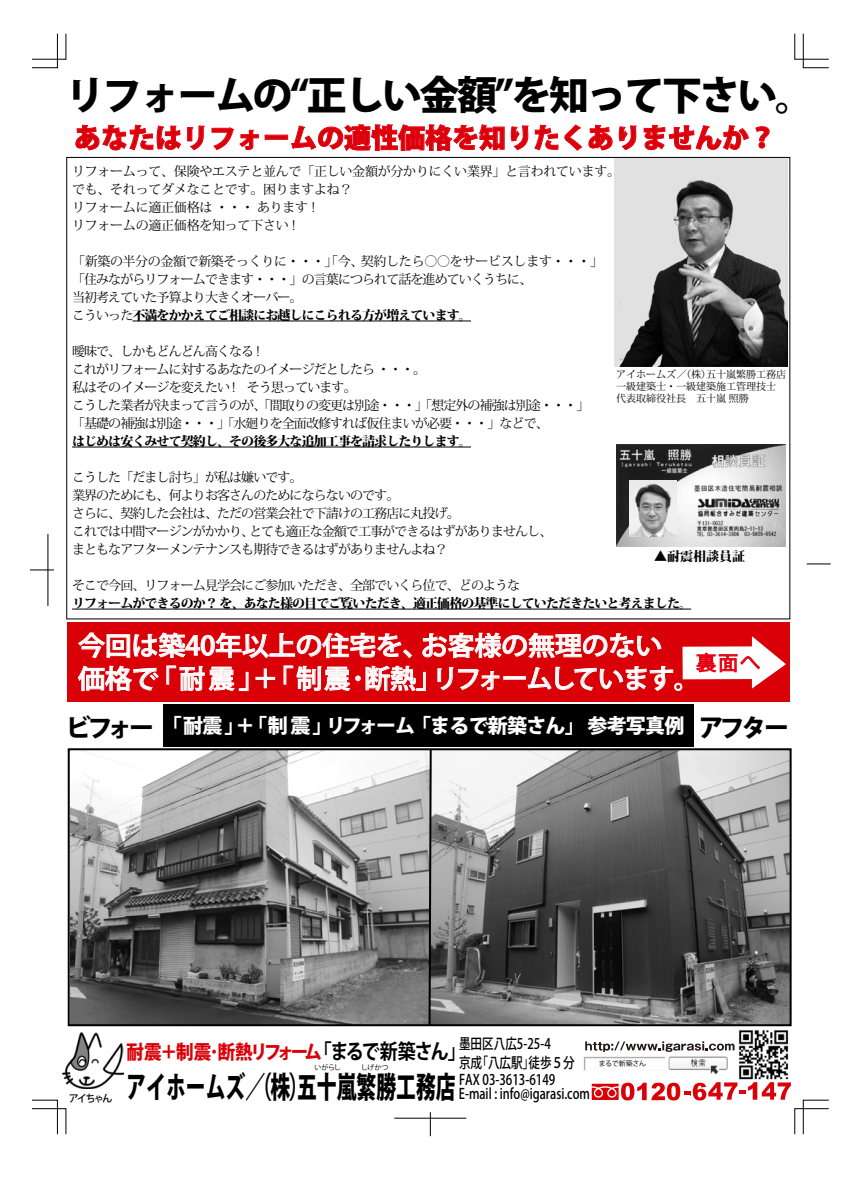
<style>
.page{position:relative;width:842px;height:1191px;background:#fff}
.page>*{position:absolute;margin:0;border:0;box-sizing:border-box;transform-origin:0 0}
.t1{font:800 40px "Koz Go Pro";letter-spacing:-.06em;color:#000}
.t2{font:800 29.8px "Koz Go Pro";color:#000;scale:.67 1}
.t3{font:800 27px "Koz Go Pro";color:#d90008}
.t4{font:500 26px/33px "Koz Go Pro";letter-spacing:-.01em;color:#fff;scale:1.04 1}
.t5{font:800 25px "Koz Go Pro";letter-spacing:-.135em;color:#000}
.t6{font:800 20px "Koz Go Pro";letter-spacing:-.04em;color:#fff}
.t7{font:20px "Koz Go Pro";color:#e60012}
.t8{font:800 19.2px "Koz Go Pro";letter-spacing:-.17em;color:#d90008;scale:.91 1}
.t9{font:500 14.5px/17.8px "Koz Go Pro";color:#000;scale:.8 1}
.t10{font:13px/18px "Koz Min Pro";letter-spacing:-.07em;color:#000}
.t11{font:13px/18px "Koz Min Pro";letter-spacing:-.02em;color:#000}
.t12{font:800 13px "Koz Min Pro";letter-spacing:-.07em;color:#000}
.t13{font:10px/12px "Koz Min Pro";color:#000}
.t14{font:500 10px "Koz Go Pro";letter-spacing:-.15em;color:#000}
.t15{font:7px "Koz Go Pro";letter-spacing:-.04em;color:#000}
.s1{font-weight:800}
.s2{font-weight:700;font-size:20.7px;color:#000}
</style>
<div class="page">
<img style="left:734px;top:1030px;width:55px;height:50px">
<div style="left:67px;top:622px;width:723px;height:79px;background:#d90008"></div>
<div style="left:163px;top:704px;width:530px;height:42px;background:#000"></div>
<svg style="left:32px;top:1099px;width:34px;height:35px"></svg>
<svg style="left:32px;top:33px;width:34px;height:35px"></svg>
<svg style="left:794px;top:33px;width:35px;height:35px"></svg>
<svg style="left:30px;top:570px;width:24px;height:1px"></svg>
<hr style="left:48px;top:534px;width:1px;height:72px;background:#000">
<svg style="left:807px;top:564px;width:24px;height:1px"></svg>
<hr style="left:394px;top:1118px;width:72px;height:1px;background:#000">
<svg style="left:430px;top:1112px;width:1px;height:24px"></svg>
<hr style="left:132px;top:321px;width:339px;height:1px;background:#000">
<hr style="left:72px;top:447px;width:399px;height:1px;background:#000">
<hr style="left:72px;top:609px;width:619px;height:1px;background:#000">
<svg style="left:75px;top:124px;width:130px;height:27px"></svg>
<svg style="left:211px;top:124px;width:426px;height:27px"></svg>
<svg style="left:643px;top:124px;width:127px;height:27px"></svg>
<img style="left:583px;top:1051px;width:153px;height:23px">
<svg style="left:585px;top:1041px;width:149px;height:11px"></svg>
<img style="left:614px;top:159px;width:174px;height:207px">
<svg style="left:592px;top:1082px;width:237px;height:52px"></svg>
<div style="left:589px;top:1059px;width:62px;height:8px;background:#fff"></div>
<img style="left:616px;top:445px;width:170px;height:101px">
<img style="left:630px;top:480px;width:47px;height:57px">
<img style="left:63px;top:1032px;width:60px;height:56px">
<svg style="left:77px;top:632px;width:709px;height:60px"></svg>
<svg style="left:67px;top:748px;width:725px;height:279px"></svg>
<svg style="left:427px;top:748px;width:6px;height:279px"></svg>
<h1 class="t1" style="left:65px;top:69px;width:752px">リフォームの“正しい金額”を知って下さい。</h1>
<h3 class="t3" style="left:74px;top:120px;width:703px">あなたはリフォームの適性価格を知りたくありませんか？</h3>
<p class="t11" style="left:72px;top:161px;width:550px">リフォームって、保険やエステと並んで「正しい金額が分かりにくい業界」と言われています。でも、それってダメなことです。困りますよね？<br>リフォームに適正価格は ・・・ あります !<br>リフォームの適正価格を知って下さい !</p>
<p class="t10" style="left:72px;top:251px;width:533px">「新築の半分の金額で新築そっくりに・・・」「今、契約したら○○をサービスします・・・」「住みながらリフォームできます・・・」の言葉につられて話を進めていくうちに、<br>当初考えていた予算より大きくオーバー。<br>こういった<span class="s1">不満をかかえてご相談にお越しにこられる方が増えています。</span></p>
<p class="t10" style="left:72px;top:341px;width:519px">曖昧で、しかもどんどん高くなる !<br>これがリフォームに対するあなたのイメージだとしたら ・・・。<br>私はそのイメージを変えたい !　そう思っています。<br>こうした業者が決まって言うのが、「間取りの変更は別途・・・」「想定外の補強は別途・・・」「基礎の補強は別途・・・」「水廻りを全面改修すれば仮住まいが必要・・・」などで、</p>
<p class="t12" style="left:72px;top:431px;width:401px">はじめは安くみせて契約し、その後多大な追加工事を請求したりします。</p>
<p class="t10" style="left:72px;top:467px;width:482px">こうした「だまし討ち」が私は嫌いです。<br>業界のためにも、何よりお客さんのためにならないのです。<br>さらに、契約した会社は、ただの営業会社で下請けの工務店に丸投げ。<br>これでは中間マージンがかかり、とても適正な金額で工事ができるはずがありませんし、まともなアフターメンテナンスも期待できるはずがありませんよね？</p>
<p class="t10" style="left:72px;top:575px;width:450px">そこで今回、リフォーム見学会にご参加いただき、全部でいくら位で、どのような</p>
<p class="t12" style="left:72px;top:593px;width:622px">リフォームができるのか？ を、あなた様の目でご覧いただき、適正価格の基準にしていただきたいと考えました。</p>
<p class="t13" style="left:616px;top:368px;width:172px">アイホームズ／（株）五十嵐繁勝工務店一級建築士・一級建築施工管理技士代表取締役社長　五十嵐 照勝</p>
<p class="t12" style="left:654px;top:547px;width:92px">▲耐震相談員証</p>
<h3 class="t4" style="left:78px;top:630px;width:599px">今回は築40年以上の住宅を、お客様の無理のない<br>価格で「耐震」＋「制震･断熱」リフォームしています。</h3>
<h3 class="t5" style="left:66px;top:712px;width:90px">ビフォー</h3>
<h3 class="t5" style="left:699px;top:712px;width:92px">アフター</h3>
<h3 class="t7" style="left:696px;top:650px;width:65px">裏面へ</h3>
<h3 class="t6" style="left:162px;top:712px;width:524px">「耐震」＋「制震」リフォーム「まるで新築さん」 参考写真例</h3>
<p class="t14" style="left:69px;top:1092px;width:45px">アイちゃん</p>
<p class="t9" style="left:459px;top:1035px;width:146px">墨田区八広5-25-4<br>京成「八広駅」徒歩５分<br>FAX 03-3613-6149</p>
<p class="t9" style="left:459px;top:1086px;width:165px">E-mail : info@igarasi.com</p>
<h3 class="t8" style="left:126px;top:1039px;width:375px">耐震＋制震･断熱リフォーム<span class="s2">「まるで新築さん」</span></h3>
<p class="t15" style="left:315px;top:1063px;width:28px">いがらし</p>
<p class="t15" style="left:354px;top:1063px;width:35px">　しげかつ</p>
<h2 class="t2" style="left:126px;top:1067px;width:493px">アイホームズ／（株）五十嵐繁勝工務店</h2>
<p class="t15" style="left:599px;top:1058px;width:49px">まるで新築さん</p>
</div>
